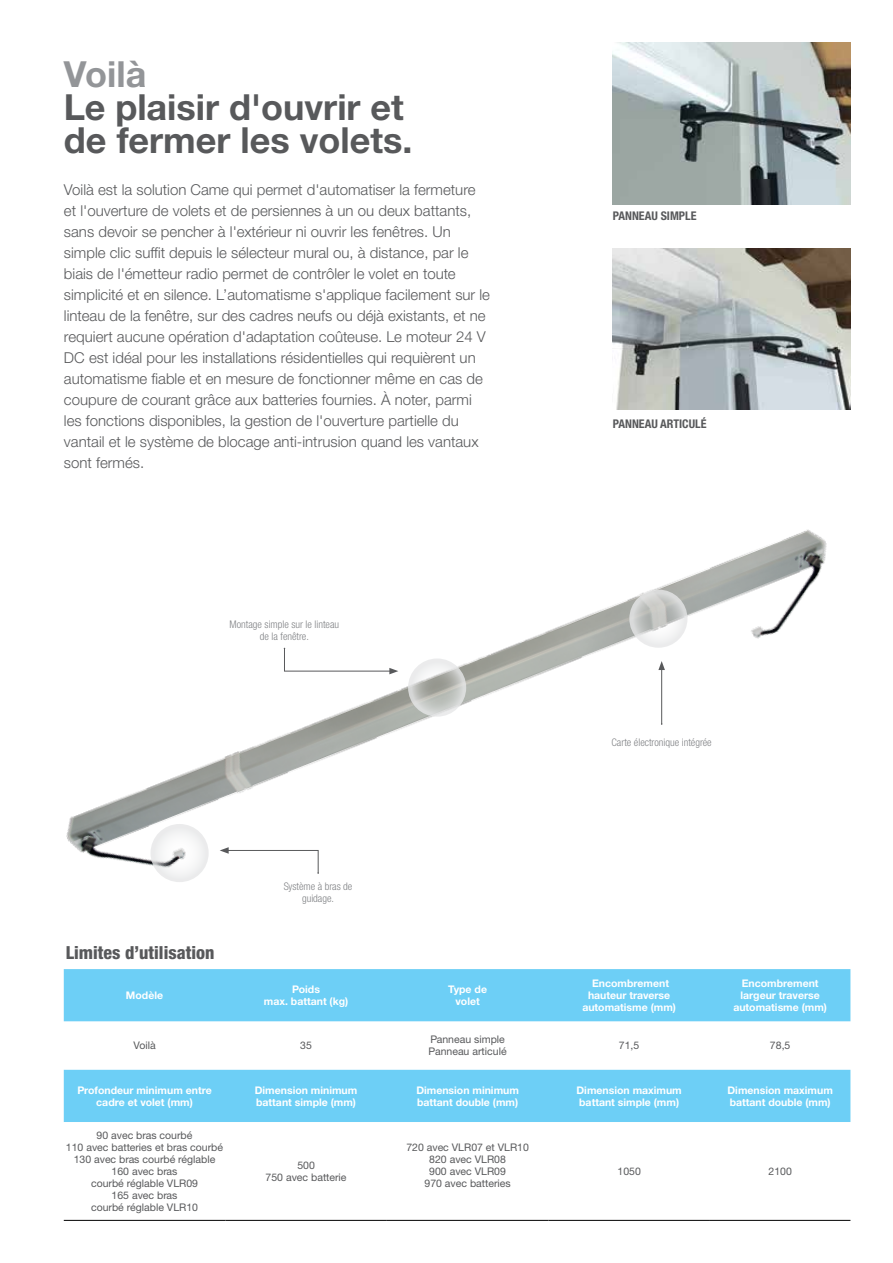
<style>
.page{position:relative;width:893px;height:1263px;background:#fff}
.page>*{position:absolute;margin:0;border:0;box-sizing:border-box;transform-origin:0 0}
.t1{font:700 36px/33px "Helvetica Neue LTW1 G";color:#58595b}
.t2{font:700 36px "Helvetica Neue LTW1 G";color:#939598}
.t3{font:800 condensed 18px "Helvetica Neue LTW1 G";color:#58595b}
.t4{font:300 15px/21px "Helvetica Neue LTW1 G";color:#58595b}
.t5{font:700 condensed 12px "Helvetica Neue LTW1 G";color:#58595b}
.t6{font:700 10.5px/12px "Helvetica Neue LTW1 G";color:#fff;text-align:center}
.t7{font:10.5px/12px "Helvetica Neue LTW1 G";color:#58595b;text-align:center}
.t8{font:300 condensed 10.5px/12px "Helvetica Neue LTW1 G";color:#808285;text-align:center}
</style>
<div class="page">
<img style="left:613px;top:43px;width:237px;height:161px">
<img style="left:613px;top:248px;width:237px;height:162px">
<div style="left:64px;top:969px;width:786px;height:52px;background:#6dcff6"></div>
<div style="left:64px;top:1070px;width:786px;height:52px;background:#6dcff6"></div>
<hr style="left:64px;top:1220px;width:161px;height:1px;background:#000">
<hr style="left:225px;top:1220px;width:162px;height:1px;background:#000">
<hr style="left:387px;top:1220px;width:161px;height:1px;background:#000">
<hr style="left:548px;top:1220px;width:162px;height:1px;background:#000">
<hr style="left:710px;top:1220px;width:140px;height:1px;background:#000">
<img style="left:66px;top:529px;width:761px;height:353px">
<svg style="left:151px;top:824px;width:58px;height:58px;fill:#f1f2f2"></svg>
<svg style="left:408px;top:658px;width:58px;height:59px"></svg>
<svg style="left:629px;top:590px;width:58px;height:58px"></svg>
<div style="left:209px;top:836px;width:121px;height:48px;background:#fff"></div>
<svg style="left:220px;top:847px;width:99px;height:27px"></svg>
<div style="left:273px;top:637px;width:136px;height:48px;background:#fff"></div>
<svg style="left:284px;top:648px;width:114px;height:26px"></svg>
<div style="left:648px;top:651px;width:28px;height:84px;background:#fff"></div>
<hr style="left:661px;top:668px;width:1px;height:56px;background:#58595b">
<svg style="left:658px;top:661px;width:7px;height:9px"></svg>
<h1 class="t2" style="left:64px;top:52px;width:84px">Voilà</h1>
<h1 class="t1" style="left:64px;top:91px;width:350px">Le plaisir d'ouvrir et de fermer les volets.</h1>
<p class="t4" style="left:64px;top:179px;width:428px">Voilà est la solution Came qui permet d'automatiser la fermeture et l'ouverture de volets et de persiennes à un ou deux battants, sans devoir se pencher à l'extérieur ni ouvrir les fenêtres. Un simple clic suffit depuis le sélecteur mural ou, à distance, par le biais de l'émetteur radio permet de contrôler le volet en toute simplicité et en silence. L’automatisme s'applique facilement sur le linteau de la fenêtre, sur des cadres neufs ou déjà existants, et ne requiert aucune opération d'adaptation coûteuse. Le moteur 24 V DC est idéal pour les installations résidentielles qui requièrent un automatisme fiable et en mesure de fonctionner même en cas de coupure de courant grâce aux batteries fournies. À noter, parmi les fonctions disponibles, la gestion de l'ouverture partielle du vantail et le système de blocage anti-intrusion quand les vantaux sont fermés.</p>
<p class="t8" style="left:230px;top:618px;width:111px">Montage simple sur le linteau de la fenêtre.</p>
<p class="t8" style="left:284px;top:880px;width:70px">Système à bras de guidage.</p>
<p class="t5" style="left:613px;top:208px;width:85px">PANNEAU SIMPLE</p>
<p class="t5" style="left:613px;top:417px;width:95px">PANNEAU ARTICULÉ</p>
<p class="t8" style="left:612px;top:736px;width:102px">Carte électronique intégrée</p>
<p class="t3" style="left:66px;top:941px;width:150px">Limites d’utilisation</p>
<p class="t6" style="left:126px;top:989px;width:39px">Modèle</p>
<p class="t6" style="left:264px;top:983px;width:86px">Poids<br>max. battant (kg)</p>
<p class="t6" style="left:448px;top:983px;width:40px">Type de volet</p>
<p class="t6" style="left:582px;top:977px;width:95px">Encombrement hauteur traverse automatisme (mm)</p>
<p class="t6" style="left:733px;top:977px;width:95px">Encombrement largeur traverse automatisme (mm)</p>
<p class="t7" style="left:133px;top:1039px;width:24px">Voilà</p>
<p class="t7" style="left:300px;top:1039px;width:13px">35</p>
<p class="t7" style="left:429px;top:1033px;width:80px;text-align:left">Panneau simple<br>Panneau articulé</p>
<p class="t7" style="left:619px;top:1039px;width:22px">71,5</p>
<p class="t7" style="left:770px;top:1039px;width:22px">78,5</p>
<p class="t6" style="left:77px;top:1084px;width:136px">Profondeur minimum entre cadre et volet (mm)</p>
<p class="t6" style="left:255px;top:1084px;width:104px;text-align:left">Dimension minimum battant simple (mm)</p>
<p class="t6" style="left:416px;top:1084px;width:104px;text-align:left">Dimension minimum battant double (mm)</p>
<p class="t6" style="left:576px;top:1084px;width:107px;text-align:left">Dimension maximum battant simple (mm)</p>
<p class="t6" style="left:727px;top:1084px;width:107px;text-align:left">Dimension maximum battant double (mm)</p>
<p class="t7" style="left:66px;top:1129px;width:159px">90 avec bras courbé<br>110 avec batteries et bras courbé<br>130 avec bras courbé réglable<br>160 avec bras<br>courbé réglable VLR09<br>165 avec bras<br>courbé réglable VLR10</p>
<p class="t7" style="left:406px;top:1141px;width:124px">720 avec VLR07 et VLR10<br>820 avec VLR08<br>900 avec VLR09<br>970 avec batteries</p>
<p class="t7" style="left:266px;top:1159px;width:82px">500<br>750 avec batterie</p>
<p class="t7" style="left:617px;top:1165px;width:25px">1050</p>
<p class="t7" style="left:768px;top:1165px;width:25px">2100</p>
</div>
